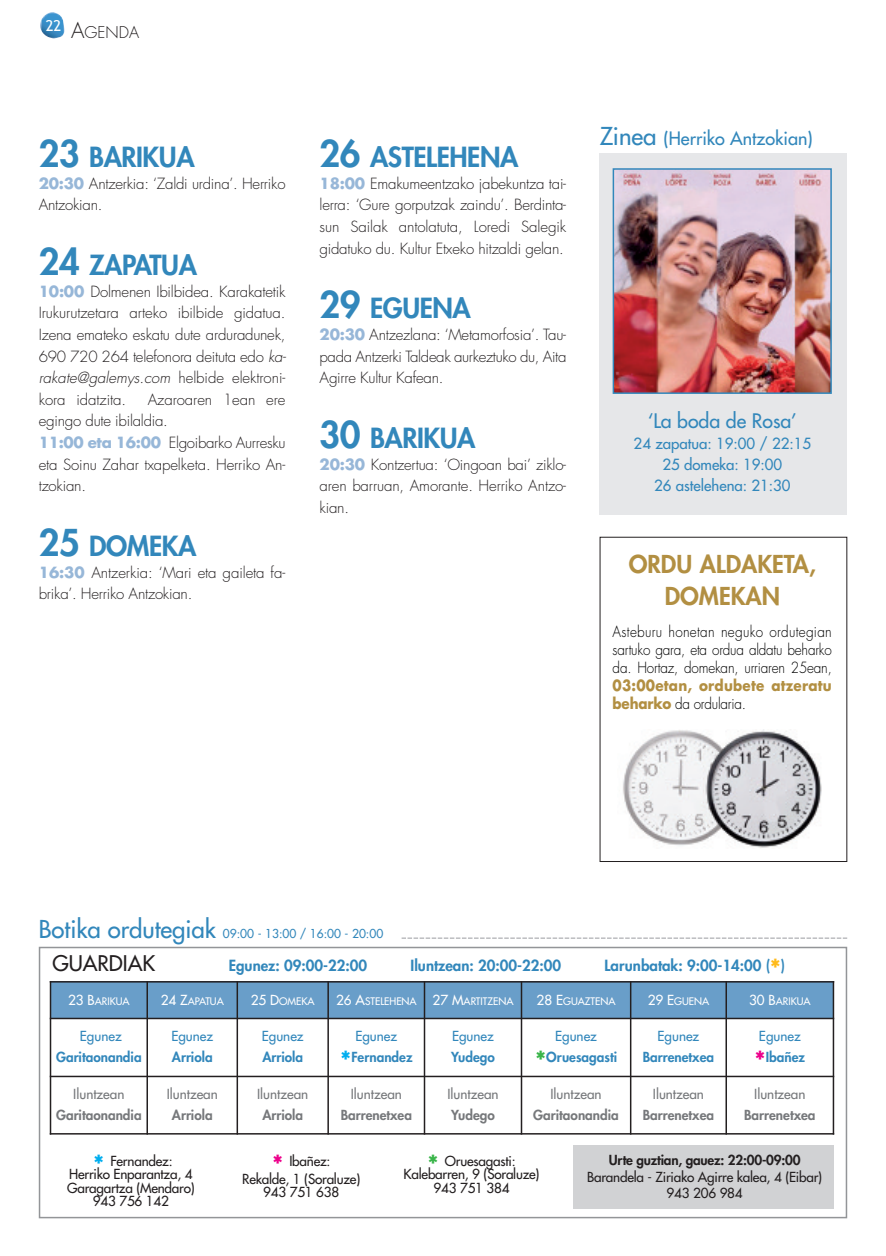
<style>
.page{position:relative;width:886px;height:1256px;background:#fff}
.page>*{position:absolute;margin:0;border:0;box-sizing:border-box;transform-origin:0 0}
.t1{font:800 27px "Futura";letter-spacing:-.015em;color:#3287bb}
.t2{font:800 24px/32px "Futura";color:#b28f42;text-align:center}
.t3{font:21px "Futura";color:#231f20}
.t4{font:19.5px "Futura";color:#3287bb}
.t5{font:18px "Futura";color:#3287bb}
.t6{font:300 15.75px "Futura";color:#231f20}
.t7{font:300 15px/21.6px "Futura";letter-spacing:-.015em;color:#231f20;text-align:justify}
.t8{font:300 15px/18px "Futura";letter-spacing:-.015em;color:#000;text-align:justify;scale:.9 1}
.t9{font:800 15px "Futura";color:#3287bb}
.t10{font:15px/21px "Futura";color:#3287bb;text-align:center}
.t11{font:700 15px/18px "Futura";letter-spacing:.015em;color:#b28f42;scale:.9 1}
.t12{font:15px "Trebuchet MS";color:#fff}
.t13{font:13.5px/13.5px "Futura";letter-spacing:-.015em;color:#231f20;text-align:center}
.t14{font:800 13.5px "Futura";color:#76787b}
.t15{font:800 13.5px/21px "Futura";color:#3287bb;text-align:center}
.t16{font:13.5px "Futura";color:#76787b}
.t17{font:13.5px/21px "Futura";color:#3287bb;text-align:center}
.t18{font:800 13.5px "Futura";letter-spacing:-.015em;color:#231f20}
.t19{font:12px "Futura";color:#3287bb}
.t20{font:10.2px "Futura";color:#fff}
.s1{font-size:21px}
.s2{font-size:36px}
.s3{font-weight:700;color:#97b7d8}
.s4{font-style:italic}
.s5{font-size:24px}
.s6{font-weight:300;color:#000}
.s7{font-weight:300;font-style:italic;color:#000}
.s8{font-size:27px;color:#ffbb1b}
.s9{font-size:13.5px}
.s10{font-weight:400}
.s11{font-size:27px;color:#00aeef}
.s12{font-size:27px;color:#3ab54a}
.s13{font-weight:800;font-size:27px;color:#ed028c}
.s14{font-weight:800}
.s15{font-weight:800;font-size:27px;color:#00aeef}
.s16{font-weight:800;font-size:27px;color:#3ab54a}
</style>
<div class="page">
<div style="left:599px;top:153px;width:248px;height:361px;background:#e6e7e9"></div>
<img style="left:40px;top:12px;width:24px;height:26px">
<img style="left:623px;top:729px;width:199px;height:119px">
<div style="left:39px;top:946px;width:808px;height:272px;border:2px solid #939598"></div>
<div style="left:573px;top:1145px;width:260px;height:63px;background:#d1d2d4"></div>
<div style="left:50px;top:981px;width:97px;height:37px;background:#699ec9"></div>
<div style="left:147px;top:981px;width:90px;height:37px;background:#699ec9"></div>
<div style="left:237px;top:981px;width:91px;height:37px;background:#699ec9"></div>
<div style="left:328px;top:981px;width:96px;height:37px;background:#699ec9"></div>
<div style="left:424px;top:981px;width:97px;height:37px;background:#699ec9"></div>
<div style="left:521px;top:981px;width:109px;height:37px;background:#699ec9"></div>
<div style="left:630px;top:981px;width:96px;height:37px;background:#699ec9"></div>
<div style="left:726px;top:981px;width:108px;height:37px;background:#699ec9"></div>
<hr style="left:50px;top:981px;width:1px;height:153px;background:#231f20">
<hr style="left:146px;top:981px;width:2px;height:153px;background:#231f20">
<hr style="left:236px;top:981px;width:2px;height:153px;background:#231f20">
<hr style="left:327px;top:981px;width:2px;height:153px;background:#231f20">
<hr style="left:423px;top:981px;width:2px;height:153px;background:#231f20">
<hr style="left:520px;top:981px;width:2px;height:153px;background:#231f20">
<hr style="left:629px;top:981px;width:2px;height:153px;background:#231f20">
<hr style="left:725px;top:981px;width:1px;height:153px;background:#231f20">
<hr style="left:832px;top:981px;width:2px;height:153px;background:#231f20">
<hr style="left:50px;top:981px;width:784px;height:1px;background:#231f20">
<hr style="left:50px;top:1017px;width:784px;height:2px;background:#231f20">
<hr style="left:50px;top:1075px;width:784px;height:2px;background:#231f20">
<hr style="left:50px;top:1132px;width:784px;height:2px;background:#231f20">
<svg style="left:401px;top:937px;width:446px;height:1px"></svg>
<img style="left:615px;top:171px;width:213px;height:220px">
<div style="left:612px;top:168px;width:219px;height:226px;border:2px solid #3287bb"></div>
<p class="t12" style="left:46px;top:17px;width:17px">22</p>
<p class="t6" style="left:71px;top:25px;width:70px"><span class="s1">A</span>GENDA</p>
<h1 class="t1" style="left:39px;top:144px;width:157px"><span class="s2">23</span> BARIKUA</h1>
<p class="t7" style="left:39px;top:174px;width:248px"><span class="s3">20:30</span> Antzerkia: ‘Zaldi urdina’. Herriko<br>Antzokian.</p>
<h1 class="t1" style="left:39px;top:252px;width:160px"><span class="s2">24</span> ZAPATUA</h1>
<p class="t7" style="left:39px;top:282px;width:249px"><span class="s3">10:00</span> Dolmenen Ibilbidea. Karakatetik Irukurutzetara arteko ibilbide gidatua.<br>Izena emateko eskatu dute arduradunek, 690 720 264 telefonora deituta edo <span class="s4">ka&shy;rakate@galemys.com</span> helbide elektroni&shy;kora idatzita.</p>
<p class="t7" style="left:39px;top:390px;width:248px;text-align:left;text-indent:109px">Azaroaren 1ean ere egingo dute ibilaldia.<br><span class="s3">11:00 eta 16:00</span> Elgoibarko Aurresku eta Soinu Zahar txapelketa. Herriko An&shy;tzokian.</p>
<h1 class="t1" style="left:39px;top:533px;width:159px"><span class="s2">25</span> DOMEKA</h1>
<p class="t7" style="left:39px;top:562px;width:248px"><span class="s3">16:30</span> Antzerkia: ‘Mari eta gaileta fa&shy;brika’. Herriko Antzokian.</p>
<h1 class="t1" style="left:319px;top:144px;width:200px"><span class="s2">26</span> ASTELEHENA</h1>
<p class="t7" style="left:319px;top:174px;width:248px"><span class="s3">18:00</span> Emakumeentzako jabekuntza tai&shy;lerra: ‘Gure gorputzak zaindu’. Berdinta&shy;sun Sailak antolatuta, Loredi Salegik gidatuko du. Kultur Etxeko hitzaldi gelan.</p>
<h1 class="t1" style="left:319px;top:295px;width:153px"><span class="s2">29</span> EGUENA</h1>
<p class="t7" style="left:319px;top:325px;width:248px"><span class="s3">20:30</span> Antzezlana: ‘Metamorfosia’. Tau&shy;pada Antzerki Taldeak aurkeztuko du, Aita Agirre Kultur Kafean.</p>
<h1 class="t1" style="left:319px;top:425px;width:157px"><span class="s2">30</span> BARIKUA</h1>
<p class="t7" style="left:319px;top:454px;width:248px"><span class="s3">20:30</span> Kontzertua: ‘Oingoan bai’ ziklo&shy;aren barruan, Amorante. Herriko Antzo&shy;kian.</p>
<p class="t5" style="left:599px;top:130px;width:214px"><span class="s5">Zinea</span> (Herriko Antzokian)</p>
<h3 class="t4" style="left:648px;top:411px;width:150px">‘La boda de Rosa’</h3>
<p class="t10" style="left:633px;top:434px;width:179px">24 zapatua: 19:00 / 22:15<br>25 domeka: 19:00<br>26 astelehena: 21:30</p>
<h2 class="t2" style="left:628px;top:549px;width:189px">ORDU ALDAKETA,<br>DOMEKAN</h2>
<p class="t8" style="left:612px;top:624px;width:245px">Asteburu honetan neguko ordutegian sartuko gara, eta ordua aldatu beharko da. Hortaz, domekan, urriaren 25ean,</p>
<p class="t11" style="left:612px;top:678px;width:245px">03:00etan, ordubete atzeratu beharko <span class="s6">da ordularia</span><span class="s7">.</span></p>
<p class="t19" style="left:39px;top:927px;width:346px"><span class="s5">Botika ordutegiak</span> 09:00 - 13:00 / 16:00 - 20:00</p>
<h3 class="t3" style="left:52px;top:952px;width:104px">GUARDIAK</h3>
<p class="t9" style="left:229px;top:957px;width:140px">Egunez: 09:00-22:00</p>
<p class="t9" style="left:410px;top:957px;width:152px">Iluntzean: 20:00-22:00</p>
<p class="t9" style="left:604px;top:957px;width:182px">Larunbatak: 9:00-14:00 (<span class="s8">*</span>)</p>
<p class="t20" style="left:68px;top:995px;width:63px"><span class="s9">23 B</span>ARIKUA</p>
<p class="t20" style="left:161px;top:995px;width:65px"><span class="s9">24 Z</span>APATUA</p>
<p class="t20" style="left:251px;top:995px;width:65px"><span class="s9">25 D</span>OMEKA</p>
<p class="t20" style="left:336px;top:995px;width:179px"><span class="s9">26 A</span>STELEHENA <span class="s9">27 M</span>ARTITZENA</p>
<p class="t20" style="left:536px;top:995px;width:80px"><span class="s9">28 E</span>GUAZTENA</p>
<p class="t20" style="left:647px;top:995px;width:63px"><span class="s9">29 E</span>GUENA</p>
<p class="t20" style="left:748px;top:995px;width:63px"><span class="s9">30 B</span>ARIKUA</p>
<p class="t17" style="left:80px;top:1026px;width:43px">Egunez</p>
<p class="t15" style="left:56px;top:1047px;width:87px">Garitaonandia</p>
<p class="t17" style="left:171px;top:1026px;width:43px">Egunez</p>
<p class="t15" style="left:172px;top:1047px;width:42px">Arriola</p>
<p class="t17" style="left:262px;top:1026px;width:43px">Egunez</p>
<p class="t15" style="left:262px;top:1047px;width:42px">Arriola</p>
<p class="t15" style="left:340px;top:1026px;width:74px"><span class="s10">Egunez </span><span class="s11">*</span>Fernandez</p>
<p class="t17" style="left:452px;top:1026px;width:43px">Egunez</p>
<p class="t15" style="left:535px;top:1026px;width:84px"><span class="s10">Egunez </span><span class="s12">*</span>Oruesagasti</p>
<p class="t17" style="left:657px;top:1026px;width:43px">Egunez</p>
<p class="t17" style="left:754px;top:1026px;width:52px">Egunez <span class="s13">*</span><span class="s14">Ibañez</span></p>
<p class="t15" style="left:451px;top:1047px;width:45px">Yudego</p>
<p class="t15" style="left:642px;top:1047px;width:73px">Barrenetxea</p>
<p class="t16" style="left:73px;top:1087px;width:53px">Iluntzean</p>
<p class="t14" style="left:56px;top:1108px;width:87px">Garitaonandia</p>
<p class="t16" style="left:167px;top:1087px;width:53px">Iluntzean</p>
<p class="t14" style="left:172px;top:1108px;width:42px">Arriola</p>
<p class="t16" style="left:257px;top:1087px;width:53px">Iluntzean</p>
<p class="t14" style="left:262px;top:1108px;width:42px">Arriola</p>
<p class="t16" style="left:351px;top:1087px;width:53px">Iluntzean</p>
<p class="t14" style="left:340px;top:1108px;width:73px">Barrenetxea</p>
<p class="t16" style="left:447px;top:1087px;width:53px">Iluntzean</p>
<p class="t14" style="left:451px;top:1108px;width:45px">Yudego</p>
<p class="t16" style="left:550px;top:1087px;width:53px">Iluntzean</p>
<p class="t14" style="left:533px;top:1108px;width:87px">Garitaonandia</p>
<p class="t16" style="left:652px;top:1087px;width:53px">Iluntzean</p>
<p class="t14" style="left:642px;top:1108px;width:73px">Barrenetxea</p>
<p class="t16" style="left:754px;top:1087px;width:53px">Iluntzean</p>
<p class="t14" style="left:744px;top:1108px;width:73px">Barrenetxea</p>
<p class="t13" style="left:67px;top:1154px;width:129px"><span class="s15">*</span> Fernandez:<br>Herriko Enparantza, 4<br>Garagartza (Mendaro)<br>943 756 142</p>
<p class="t13" style="left:242px;top:1152px;width:119px;line-height:18px"><span class="s13">*</span> Ibañez:<br>Rekalde, 1 (Soraluze)</p>
<p class="t13" style="left:263px;top:1186px;width:78px">943 751 638</p>
<p class="t13" style="left:403px;top:1154px;width:137px"><span class="s16">*</span> Oruesagasti:<br>Kalebarren, 9 (Soraluze)<br>943 751 384</p>
<p class="t18" style="left:608px;top:1153px;width:193px">Urte guztian, gauez: 22:00-09:00</p>
<p class="t13" style="left:587px;top:1169px;width:236px;line-height:16.5px">Barandela - Ziriako Agirre kalea, 4 (Eibar)<br>943 206 984</p>
</div>
